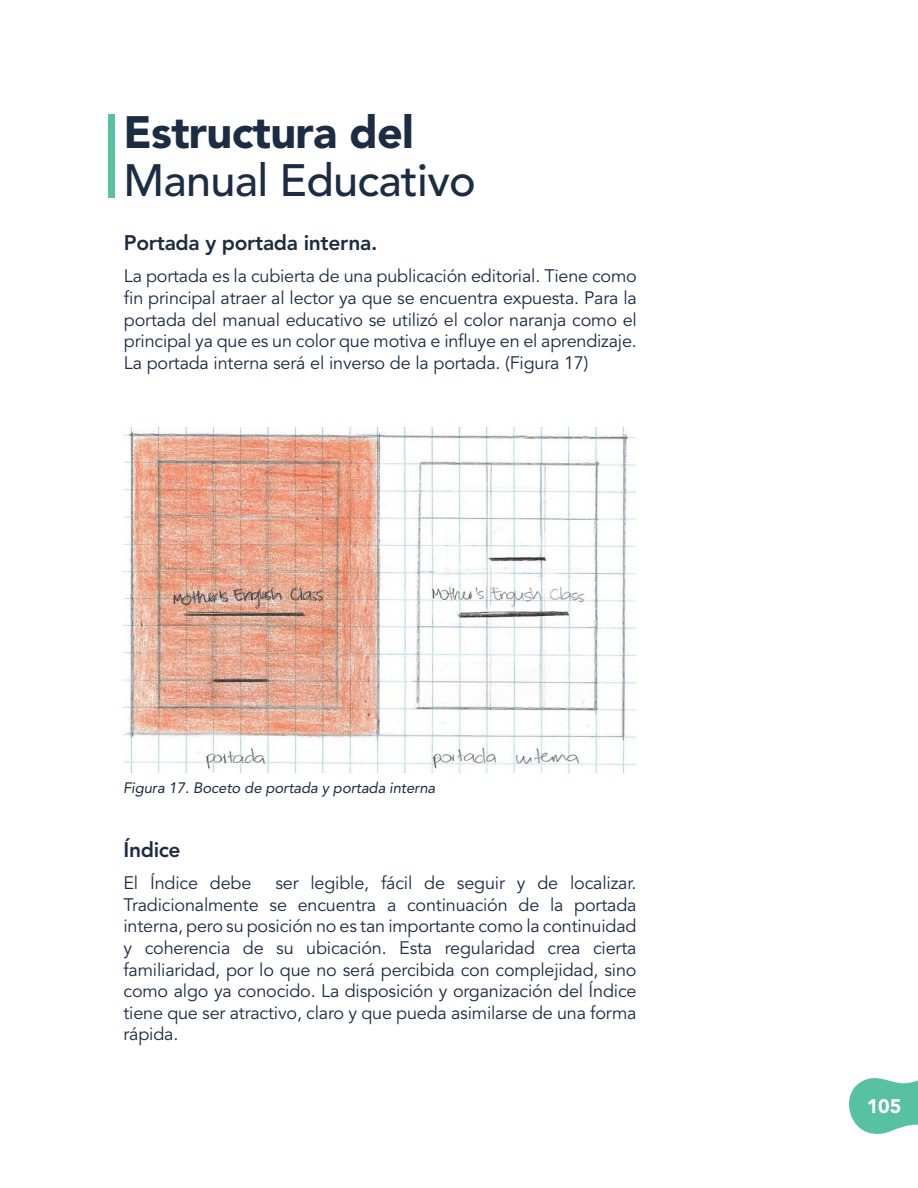
<style>
.page{position:relative;width:918px;height:1188px;background:#fff}
.page>*{position:absolute;margin:0;border:0;box-sizing:border-box;transform-origin:0 0}
.t1{font:500 45px "Avenir LT Std";letter-spacing:-.015em;color:#1b2c43}
.t2{font:900 45px "Avenir LT Std";letter-spacing:-.015em;color:#1b2c43}
.t3{font:800 21px "Avenir LT Std";letter-spacing:-.015em;color:#1b2c43}
.t4{font:900 19.5px "Avenir LT Std";color:#fff}
.t5{font:18px/21.6px "Avenir LT Std";letter-spacing:-.01em;color:#1b2c43;text-align:justify}
.t6{font:italic 15px "Avenir LT Std";letter-spacing:-.01em;color:#1b2c43}
</style>
<div class="page">
<svg style="left:849px;top:1078px;width:69px;height:56px"></svg>
<div style="left:108px;top:114px;width:6px;height:84px;background:#58c1a2"></div>
<img style="left:124px;top:427px;width:512px;height:346px">
<h1 class="t2" style="left:124px;top:106px;width:292px">Estructura del</h1>
<h1 class="t1" style="left:124px;top:155px;width:354px">Manual Educativo</h1>
<p class="t3" style="left:124px;top:230px;width:255px">Portada y portada interna.</p>
<p class="t5" style="left:124px;top:266px;width:514px">La portada es la cubierta de una publicación editorial. Tiene como fin principal atraer al lector ya que se encuentra expuesta. Para la portada del manual educativo se utilizó el color naranja como el principal ya que es un color que motiva e influye en el aprendizaje.<br>La portada interna será el inverso de la portada. (Figura 17)</p>
<p class="t6" style="left:123px;top:779px;width:314px">Figura 17. Boceto de portada y portada interna</p>
<p class="t3" style="left:124px;top:837px;width:59px">Índice</p>
<p class="t5" style="left:124px;top:873px;width:129px">El Índice debe</p>
<p class="t5" style="left:124px;top:873px;width:515px;text-indent:152px">ser legible, fácil de seguir y de localizar.<br>Tradicionalmente se encuentra a continuación de la portada interna, pero su posición no es tan importante como la continuidad y coherencia de su ubicación. Esta regularidad crea cierta familiaridad, por lo que no será percibida con complejidad, sino como algo ya conocido. La disposición y organización del Índice tiene que ser atractivo, claro y que pueda asimilarse de una forma rápida.</p>
<p class="t4" style="left:867px;top:1095px;width:36px">105</p>
</div>
